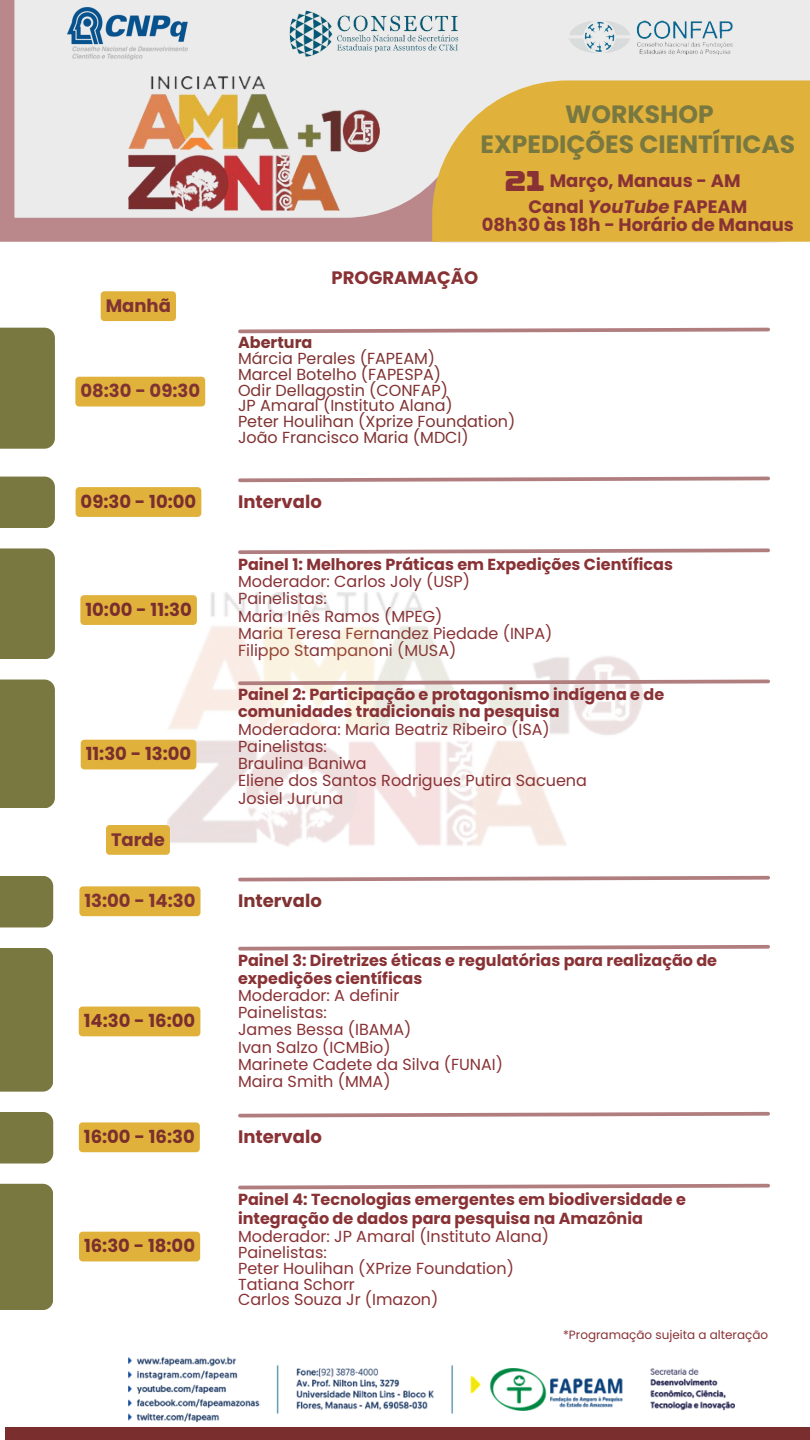
<style>
.page{position:relative;width:810px;height:1440px;background:#fff}
.page>*{position:absolute;margin:0;border:0;box-sizing:border-box;transform-origin:0 0}
.t1{font:700 25px "Poppins";color:#797840}
.t2{font:700 25px "Cosmic Octo";color:#893235}
.t3{font:700 18px/18px "Poppins";color:#893235;text-align:center}
.t4{font:700 18px "Poppins";color:#7a2e2e}
.t5{font:700 18px "Poppins";color:#803332}
.t6{font:16px/17.2px "Poppins";color:#893235}
.t7{font:16px/15.8px "Poppins";color:#803332}
.t8{font:700 16px/19.5px "Poppins";color:#893235}
.t9{font:12px "Poppins";color:#893235}
.s1{font-style:italic}
.s2{font-weight:700}
</style>
<div class="page">
<div style="left:0;top:0;width:432px;height:242px;background:#ba888a"></div>
<div style="left:439px;top:0;width:371px;height:243px;background:#ebebeb"></div>
<div style="left:14px;top:0;width:457px;height:218px;background:#ebebeb"></div>
<svg style="left:432px;top:80px;width:378px;height:162px;background:#e0b547"></svg>
<div style="left:0;top:328px;width:55px;height:121px;background:#797840"></div>
<img style="left:128px;top:76px;width:252px;height:135px">
<div style="left:0;top:680px;width:55px;height:128px;background:#797840"></div>
<div style="left:5px;top:1427px;width:805px;height:13px;background:#7a2e2e"></div>
<img style="left:128px;top:1356px;width:606px;height:66px">
<img style="left:168px;top:593px;width:474px;height:253px">
<svg style="left:238px;top:327px;width:532px;height:7px"></svg>
<svg style="left:238px;top:476px;width:532px;height:7px"></svg>
<svg style="left:238px;top:548px;width:532px;height:6px"></svg>
<svg style="left:236px;top:678px;width:534px;height:9px"></svg>
<svg style="left:238px;top:875px;width:532px;height:7px"></svg>
<div style="left:0;top:948px;width:53px;height:144px;background:#797840"></div>
<svg style="left:238px;top:944px;width:532px;height:7px"></svg>
<svg style="left:238px;top:1111px;width:532px;height:7px"></svg>
<div style="left:0;top:876px;width:53px;height:51px;background:#797840"></div>
<div style="left:0;top:1112px;width:53px;height:52px;background:#797840"></div>
<svg style="left:238px;top:1183px;width:532px;height:7px"></svg>
<div style="left:0;top:1184px;width:53px;height:126px;background:#797840"></div>
<img style="left:284px;top:4px;width:182px;height:58px">
<img style="left:563px;top:9px;width:180px;height:48px">
<img style="left:67px;top:7px;width:120px;height:52px">
<div style="left:76px;top:487px;width:125px;height:30px;background:#e0b23b"></div>
<div style="left:75px;top:377px;width:130px;height:30px;background:#e0b23b"></div>
<div style="left:80px;top:595px;width:117px;height:30px;background:#e0b23b"></div>
<div style="left:81px;top:740px;width:115px;height:29px;background:#e0b23b"></div>
<div style="left:101px;top:291px;width:75px;height:30px;background:#e0b23b"></div>
<div style="left:79px;top:886px;width:122px;height:30px;background:#e0b23b"></div>
<div style="left:106px;top:825px;width:64px;height:30px;background:#e0b23b"></div>
<div style="left:79px;top:1007px;width:121px;height:29px;background:#e0b23b"></div>
<div style="left:79px;top:1122px;width:121px;height:30px;background:#e0b23b"></div>
<div style="left:79px;top:1232px;width:121px;height:29px;background:#e0b23b"></div>
<div style="left:0;top:477px;width:55px;height:51px;background:#797840"></div>
<div style="left:0;top:548px;width:55px;height:111px;background:#797840"></div>
<p class="t1" style="left:565px;top:97px;width:150px">WORKSHOP</p>
<h3 class="t1" style="left:481px;top:127px;width:316px">EXPEDIÇÕES CIENTÍTICAS</h3>
<p class="t2" style="left:505px;top:166px;width:42px">21</p>
<h4 class="t3" style="left:550px;top:172px;width:192px">Março, Manaus - AM</h4>
<p class="t3" style="left:482px;top:198px;width:313px">Canal <span class="s1">YouTube</span> FAPEAM<br>08h30 às 18h - Horário de Manaus</p>
<p class="t5" style="left:106px;top:293px;width:67px">Manhã</p>
<p class="t5" style="left:80px;top:378px;width:121px">08:30 - 09:30</p>
<p class="t4" style="left:81px;top:489px;width:117px">09:30 - 10:00</p>
<p class="t4" style="left:85px;top:597px;width:108px">10:00 - 11:30</p>
<h4 class="t4" style="left:86px;top:741px;width:107px">11:30 - 13:00</h4>
<p class="t5" style="left:111px;top:827px;width:55px">Tarde</p>
<h3 class="t3" style="left:332px;top:269px;width:148px">PROGRAMAÇÃO</h3>
<h1 class="t7" style="left:238px;top:335px;width:279px"><span class="s2">Abertura<br></span>Márcia Perales (FAPEAM)<br>Marcel Botelho (FAPESPA)<br>Odir Dellagostin (CONFAP)<br>JP Amaral (Instituto Alana)<br>Peter Houlihan (Xprize Foundation)</h1>
<h1 class="t7" style="left:238px;top:429px;width:232px">João Francisco Maria (MDCI)</h1>
<p class="t3" style="left:238px;top:492px;width:85px">Intervalo</p>
<p class="t6" style="left:238px;top:556px;width:436px"><span class="s2">Painel 1: Melhores Práticas em Expedições Científicas<br></span>Moderador: Carlos Joly (USP)<br>Painelistas:<br>Maria Inês Ramos (MPEG)<br>Maria Teresa Fernandez Piedade (INPA)</p>
<p class="t6" style="left:238px;top:642px;width:220px">Filippo Stampanoni (MUSA)</p>
<p class="t6" style="left:238px;top:686px;width:428px"><span class="s2">Painel 2: Participação e protagonismo indígena e de comunidades tradicionais na pesquisa </span>Moderadora: Maria Beatriz Ribeiro (ISA)<br>Painelistas:<br>Braulina Baniwa<br>Eliene dos Santos Rodrigues Putira Sacuena</p>
<p class="t6" style="left:238px;top:790px;width:107px">Josiel Juruna</p>
<p class="t5" style="left:84px;top:888px;width:113px">13:00 - 14:30</p>
<h4 class="t5" style="left:238px;top:888px;width:85px">Intervalo</h4>
<p class="t4" style="left:84px;top:1008px;width:113px">14:30 - 16:00</p>
<p class="t6" style="left:238px;top:952px;width:481px"><span class="s2">Painel 3: Diretrizes éticas e regulatórias para realização de expedições científicas<br></span>Moderador: A definir<br>Painelistas:<br>James Bessa (IBAMA)<br>Ivan Salzo (ICMBio)<br>Marinete Cadete da Silva (FUNAI)</p>
<p class="t6" style="left:238px;top:1073px;width:154px">Maira Smith (MMA)</p>
<p class="t4" style="left:84px;top:1124px;width:112px">16:00 - 16:30</p>
<p class="t3" style="left:238px;top:1128px;width:85px">Intervalo</p>
<h4 class="t4" style="left:84px;top:1233px;width:113px">16:30 - 18:00</h4>
<p class="t8" style="left:238px;top:1190px;width:449px">Painel 4: Tecnologias emergentes em biodiversidade e integração de dados para pesquisa na Amazônia</p>
<p class="t6" style="left:238px;top:1229px;width:313px;line-height:15.8px">Moderador: JP Amaral (Instituto Alana)<br>Painelistas:<br>Peter Houlihan (XPrize Foundation)<br>Tatiana Schorr</p>
<p class="t6" style="left:238px;top:1291px;width:202px">Carlos Souza Jr (Imazon)</p>
<p class="t9" style="left:563px;top:1326px;width:207px">*Programação sujeita a alteração</p>
</div>
